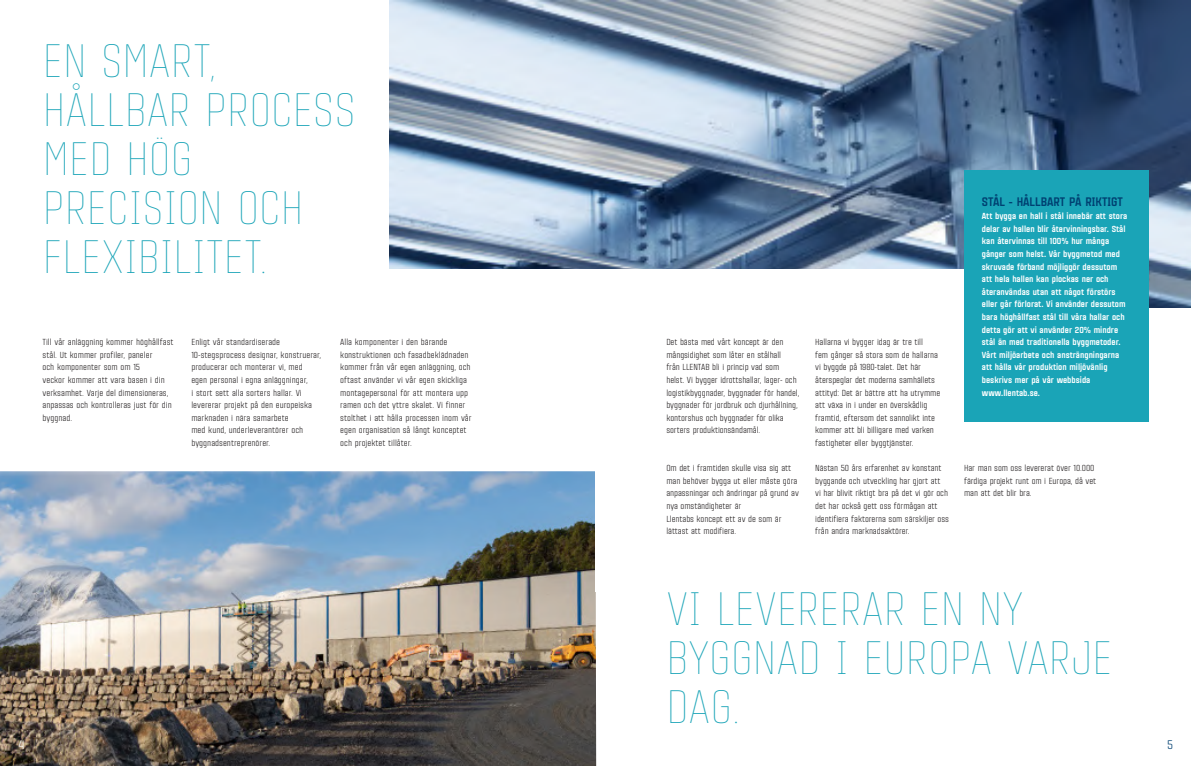
<style>
.page{position:relative;width:1191px;height:766px;background:#fff}
.page>*{position:absolute;margin:0;border:0;box-sizing:border-box;transform-origin:0 0}
.t1{font:100 45.4px/49px "Citadina";color:#1aa4b7}
.Podtitulek{font:900 12px "Citadina";color:#004071}
.t2{font:12px "Citadina";color:#fff}
.t3{font:12px "Citadina";color:#004071}
.t4{font:8.5px/12.6px "Citadina";letter-spacing:-.01em;color:#231f20}
.t5{font:900 8.5px/12.6px "Citadina";color:#fff}
</style>
<div class="page">
<img style="left:390px;top:0;width:801px;height:307px">
<img style="left:0;top:471px;width:596px;height:294px">
<div style="left:369px;top:269px;width:630px;height:63px;background:#fff"></div>
<div style="left:964px;top:170px;width:184px;height:251px;background:#1aa4b7"></div>
<div style="left:595px;top:456px;width:48px;height:135px;background:#fff"></div>
<p class="t1" style="left:43px;top:33px;width:314px">EN SMART,<br>HÅLLBAR PROCESS<br>MED HÖG<br>PRECISION OCH<br>FLEXIBILITET.</p>
<p class="Podtitulek" style="left:981px;top:193px;width:142px">STÅL - HÅLLBART PÅ RIKTIGT</p>
<p class="t5" style="left:981px;top:209px;width:147px">Att bygga en hall i stål innebär att stora delar av hallen blir återvinningsbar. Stål kan återvinnas till 100% hur många gånger som helst. Vår byggmetod med skruvade förband möjliggör dessutom att hela hallen kan plockas ner och återanvändas utan att något förstörs eller går förlorat. Vi använder dessutom bara höghållfast stål till våra hallar och detta gör att vi använder 20% mindre stål än med traditionella byggmetoder.<br>Vårt miljöarbete och ansträngningarna att hålla vår produktion miljövänlig beskrivs mer på vår webbsida www.llentab.se.</p>
<p class="t4" style="left:43px;top:335px;width:133px">Till vår anläggning kommer höghållfast stål. Ut kommer profiler, paneler<br>och komponenter som om 15<br>veckor kommer att vara basen i din verksamhet. Varje del dimensioneras, anpassas och kontrolleras just för din byggnad.</p>
<p class="t4" style="left:191px;top:335px;width:131px">Enligt vår standardiserade<br>10-stegsprocess designar, konstruerar, producerar och monterar vi, med<br>egen personal i egna anläggningar,<br>i stort sett alla sorters hallar. Vi levererar projekt på den europeiska marknaden i nära samarbete<br>med kund, underleverantörer och byggnadsentreprenörer.</p>
<p class="t4" style="left:340px;top:335px;width:133px">Alla komponenter i den bärande konstruktionen och fasadbeklädnaden kommer från vår egen anläggning, och oftast använder vi vår egen skickliga montagepersonal för att montera upp ramen och det yttre skalet. Vi finner stolthet i att hålla processen inom vår egen organisation så långt konceptet och projektet tillåter.</p>
<p class="t4" style="left:666px;top:335px;width:134px">Det bästa med vårt koncept är den mångsidighet som låter en stålhall<br>från LLENTAB bli i princip vad som helst. Vi bygger idrottshallar, lager- och logistikbyggnader, byggnader för handel, byggnader för jordbruk och djurhållning, kontorshus och byggnader för olika sorters produktionsändamål.</p>
<p class="t4" style="left:815px;top:335px;width:126px">Hallarna vi bygger idag är tre till<br>fem gånger så stora som de hallarna vi byggde på 1980-talet. Det här återspeglar det moderna samhällets attityd: Det är bättre att ha utrymme att växa in i under en överskådlig framtid, eftersom det sannolikt inte kommer att bli billigare med varken fastigheter eller byggtjänster.</p>
<p class="t4" style="left:666px;top:461px;width:132px">Om det i framtiden skulle visa sig att man behöver bygga ut eller måste göra</p>
<p class="t4" style="left:666px;top:486px;width:134px">anpassningar och ändringar på grund av nya omständigheter är</p>
<p class="t4" style="left:666px;top:511px;width:117px">Llentabs koncept ett av de som är lättast att modifiera.</p>
<p class="t4" style="left:815px;top:461px;width:135px">Nästan 50 års erfarenhet av konstant byggande och utveckling har gjort att<br>vi har blivit riktigt bra på det vi gör och det har också gett oss förmågan att identifiera faktorerna som särskiljer oss från andra marknadsaktörer.</p>
<p class="t4" style="left:964px;top:461px;width:134px">Har man som oss levererat över 10.000 färdiga projekt runt om i Europa, då vet man att det blir bra.</p>
<p class="t1" style="left:666px;top:581px;width:448px">VI LEVERERAR EN NY<br>BYGGNAD I EUROPA VARJE<br>DAG.</p>
<p class="t2" style="left:18px;top:736px;width:8px">4</p>
<h2 class="t3" style="left:1167px;top:736px;width:7px">5</h2>
</div>
